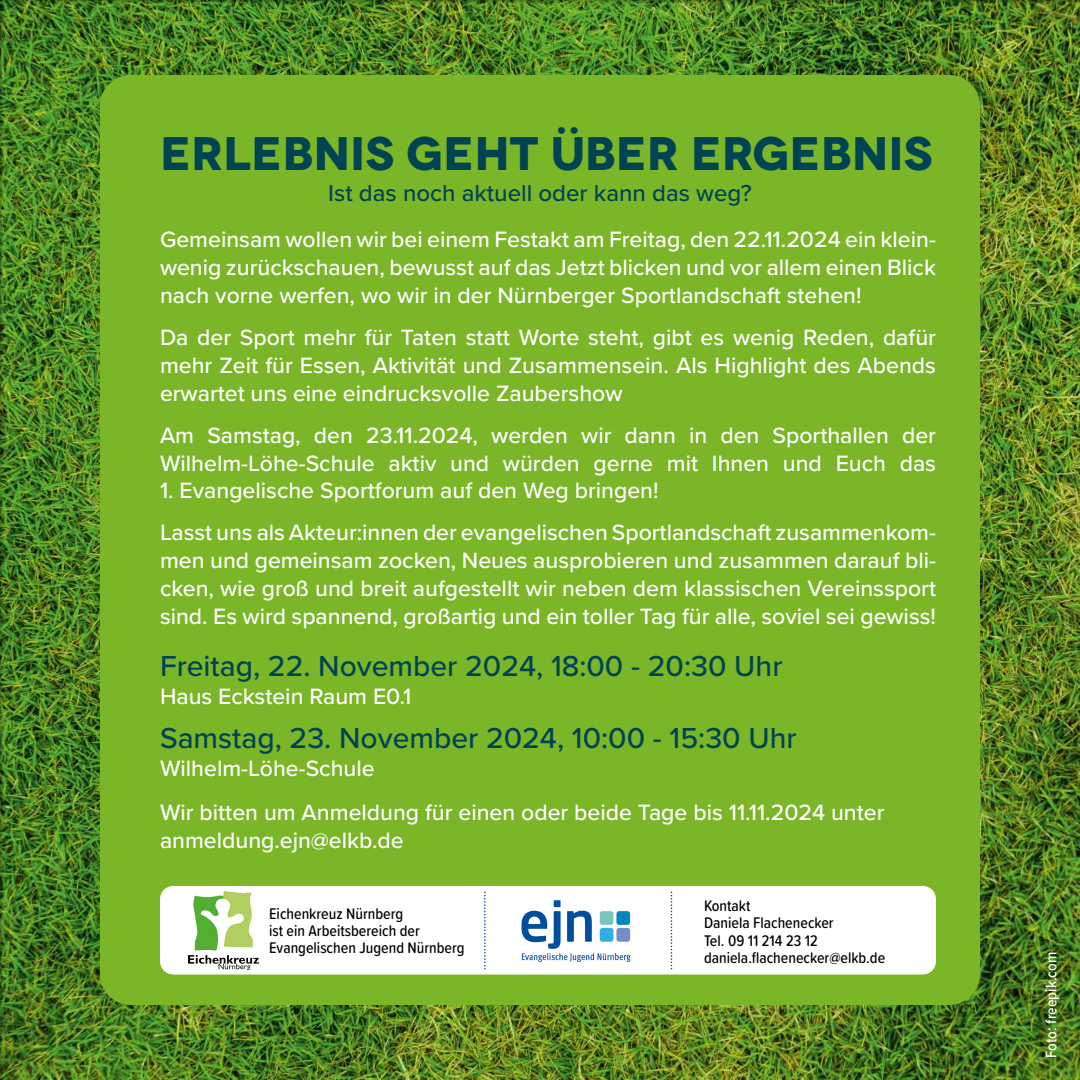
<style>
.page{position:relative;width:1080px;height:1080px;background:#fff}
.page>*{position:absolute;margin:0;border:0;box-sizing:border-box;transform-origin:0 0}
.t1{font:700 47px "Novecentowide";color:#004453}
.t2{font:500 30px "Proxima Nova";color:#004453}
.t3{font:500 24px "Proxima Nova";color:#004453}
.t4{font:500 23px/28px "Proxima Nova";color:#fff;text-align:justify}
.t5{font:500 16px/17.2px "Proxima Soft Cond";color:#000}
.t6{font:500 16px "Proxima Soft Cond";color:#fff}
</style>
<div class="page">
<div style="left:0;top:0;width:1080px;height:1080px;background:#000;opacity:.3"></div>
<div style="left:100px;top:75px;width:880px;height:930px;background:#7bb628;border-radius:31px"></div>
<div style="left:160px;top:886px;width:776px;height:89px;background:#fff;border-radius:13px"></div>
<svg style="left:484px;top:892px;width:2px;height:77px"></svg>
<img style="left:521px;top:900px;width:110px;height:62px">
<img style="left:189px;top:892px;width:69px;height:77px">
<svg style="left:671px;top:892px;width:1px;height:77px"></svg>
<h1 class="t1" style="left:160px;top:124px;width:774px">ERLEBNIS GEHT ÜBER ERGEBNIS</h1>
<p class="t3" style="left:328px;top:175px;width:425px">Ist das noch aktuell oder kann das weg?</p>
<p class="t4" style="left:160px;top:224px;width:777px">Gemeinsam wollen wir bei einem Festakt am Freitag, den 22.11.2024 ein klein&shy;wenig zurückschauen, bewusst auf das Jetzt blicken und vor allem einen Blick nach vorne werfen, wo wir in der Nürnberger Sportlandschaft stehen!</p>
<p class="t4" style="left:160px;top:322px;width:777px">Da der Sport mehr für Taten statt Worte steht, gibt es wenig Reden, dafür mehr Zeit für Essen, Aktivität und Zusammensein. Als Highlight des Abends erwartet uns eine eindrucksvolle Zaubershow</p>
<p class="t4" style="left:160px;top:420px;width:778px">Am Samstag, den 23.11.2024, werden wir dann in den Sporthallen der<br>Wilhelm-Löhe-Schule aktiv und würden gerne mit Ihnen und Euch das</p>
<p class="t4" style="left:160px;top:469px;width:778px;line-height:42px">1. Evangelische Sportforum auf den Weg bringen!<br>Lasst uns als Akteur:innen der evangelischen Sportlandschaft zusammenkom-</p>
<p class="t4" style="left:160px;top:546px;width:778px">men und gemeinsam zocken, Neues ausprobieren und zusammen darauf bli&shy;cken, wie groß und breit aufgestellt wir neben dem klassischen Vereinssport sind. Es wird spannend, großartig und ein toller Tag für alle, soviel sei gewiss!</p>
<h2 class="t2" style="left:160px;top:643px;width:624px">Freitag, 22. November 2024, 18:00 - 20:30 Uhr</h2>
<p class="t4" style="left:160px;top:681px;width:253px">Haus Eckstein Raum E0.1</p>
<h2 class="t2" style="left:160px;top:716px;width:638px">Samstag, 23. November 2024, 10:00 - 15:30 Uhr</h2>
<p class="t4" style="left:160px;top:754px;width:216px">Wilhelm-Löhe-Schule</p>
<p class="t4" style="left:160px;top:798px;width:726px">Wir bitten um Anmeldung für einen oder beide Tage bis 11.11.2024 unter anmeldung.ejn@elkb.de</p>
<p class="t5" style="left:269px;top:905px;width:197px">Eichenkreuz Nürnberg<br>ist ein Arbeitsbereich der<br>Evangelischen Jugend Nürnberg</p>
<p class="t5" style="left:704px;top:897px;width:183px">Kontakt<br>Daniela Flachenecker<br>Tel. 09 11 214 23 12 daniela.flachenecker@elkb.de</p>
<p class="t6" style="left:1039px;top:1058px;width:107px;rotate:-90deg">Foto: freepik.com</p>
</div>
